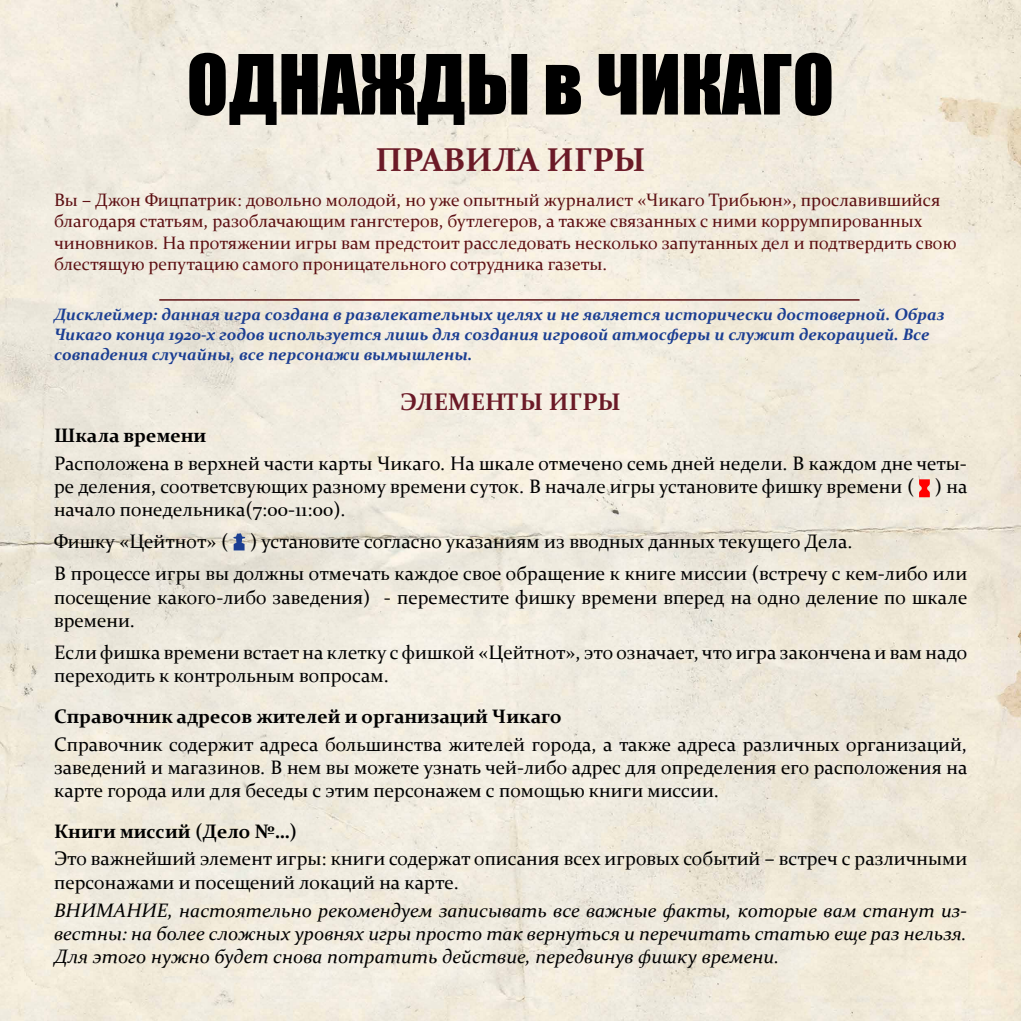
<style>
.page{position:relative;width:1021px;height:1021px;background:#fff}
.page>*{position:absolute;margin:0;border:0;box-sizing:border-box;transform-origin:0 0}
.t1{font:76.5px "Impact";color:#000}
.t2{font:700 33px "Constantia";color:#6b1a27}
.t3{font:700 24px "Constantia";color:#6b1a27}
.t4{font:19.5px/23.4px "Constantia";color:#000}
.t5{font:italic 19.5px/23.4px "Constantia";color:#000;text-align:justify}
.t6{font:700 19.5px "Constantia";color:#000}
.t7{font:18px/21.6px "Constantia";color:#5e1114}
.t8{font:italic 700 16.5px/19.8px "Constantia";color:#1b3e92}
</style>
<div class="page">
<img style="left:0;top:0;width:1020px;height:1020px">
<svg style="left:919px;top:479px;width:10px;height:18px"></svg>
<svg style="left:233px;top:533px;width:12px;height:17px"></svg>
<hr style="left:159px;top:299px;width:700px;height:2px;background:#5e1114">
<h1 class="t1" style="left:187px;top:25px;width:649px">ОДНАЖДЫ в ЧИКАГО</h1>
<h2 class="t2" style="left:375px;top:137px;width:271px">ПРАВИЛА ИГРЫ</h2>
<p class="t7" style="left:54px;top:188px;width:904px">Вы – Джон Фицпатрик: довольно молодой, но уже опытный журналист «Чикаго Трибьюн», прославившийся благодаря статьям, разоблачающим гангстеров, бутлегеров, а также связанных с ними коррумпированных чиновников. На протяжении игры вам предстоит расследовать несколько запутанных дел и подтвердить свою блестящую репутацию самого проницательного сотрудника газеты.</p>
<p class="t8" style="left:54px;top:304px;width:892px">Дисклеймер: данная игра создана в развлекательных целях и не является исторически достоверной. Образ<br>Чикаго конца 1920-х годов используется лишь для создания игровой атмосферы и служит декорацией. Все совпадения случайны, все персонажи вымышлены.</p>
<p class="t3" style="left:400px;top:385px;width:222px">ЭЛЕМЕНТЫ ИГРЫ</p>
<p class="t6" style="left:54px;top:422px;width:154px">Шкала времени</p>
<p class="t4" style="left:54px;top:450px;width:914px;text-align:justify">Расположена в верхней части карты Чикаго. На шкале отмечено семь дней недели. В каждом дне четы&shy;ре деления, соответсвующих разному времени суток. В начале игры установите фишку времени ( ) на начало понедельника(7:00-11:00).</p>
<p class="t4" style="left:54px;top:525px;width:914px;line-height:32px">Фишку «Цейтнот» ( ) установите согласно указаниям из вводных данных текущего Дела.<br>В процессе игры вы должны отмечать каждое свое обращение к книге миссии (встречу с кем-либо или</p>
<p class="t4" style="left:54px;top:584px;width:914px">посещение какого-либо заведения) - переместите фишку времени вперед на одно деление по шкале времени.</p>
<p class="t4" style="left:54px;top:639px;width:914px">Если фишка времени встает на клетку с фишкой «Цейтнот», это означает, что игра закончена и вам надо переходить к контрольным вопросам.</p>
<p class="t6" style="left:54px;top:702px;width:509px">Справочник адресов жителей и организаций Чикаго</p>
<p class="t4" style="left:54px;top:731px;width:914px;text-align:justify">Справочник содержит адреса большинства жителей города, а также адреса различных организаций, заведений и магазинов. В нем вы можете узнать чей-либо адрес для определения его расположения на карте города или для беседы с этим персонажем с помощью книги миссии.</p>
<p class="t6" style="left:54px;top:817px;width:244px">Книги миссий (Дело №…)</p>
<p class="t4" style="left:54px;top:846px;width:914px">Это важнейший элемент игры: книги содержат описания всех игровых событий – встреч с различными персонажами и посещений локаций на карте.</p>
<p class="t5" style="left:54px;top:897px;width:914px">ВНИМАНИЕ, настоятельно рекомендуем записывать все важные факты, которые вам станут из&shy;вестны: на более сложных уровнях игры просто так вернуться и перечитать статью еще раз нельзя.<br>Для этого нужно будет снова потратить действие, передвинув фишку времени.</p>
</div>
